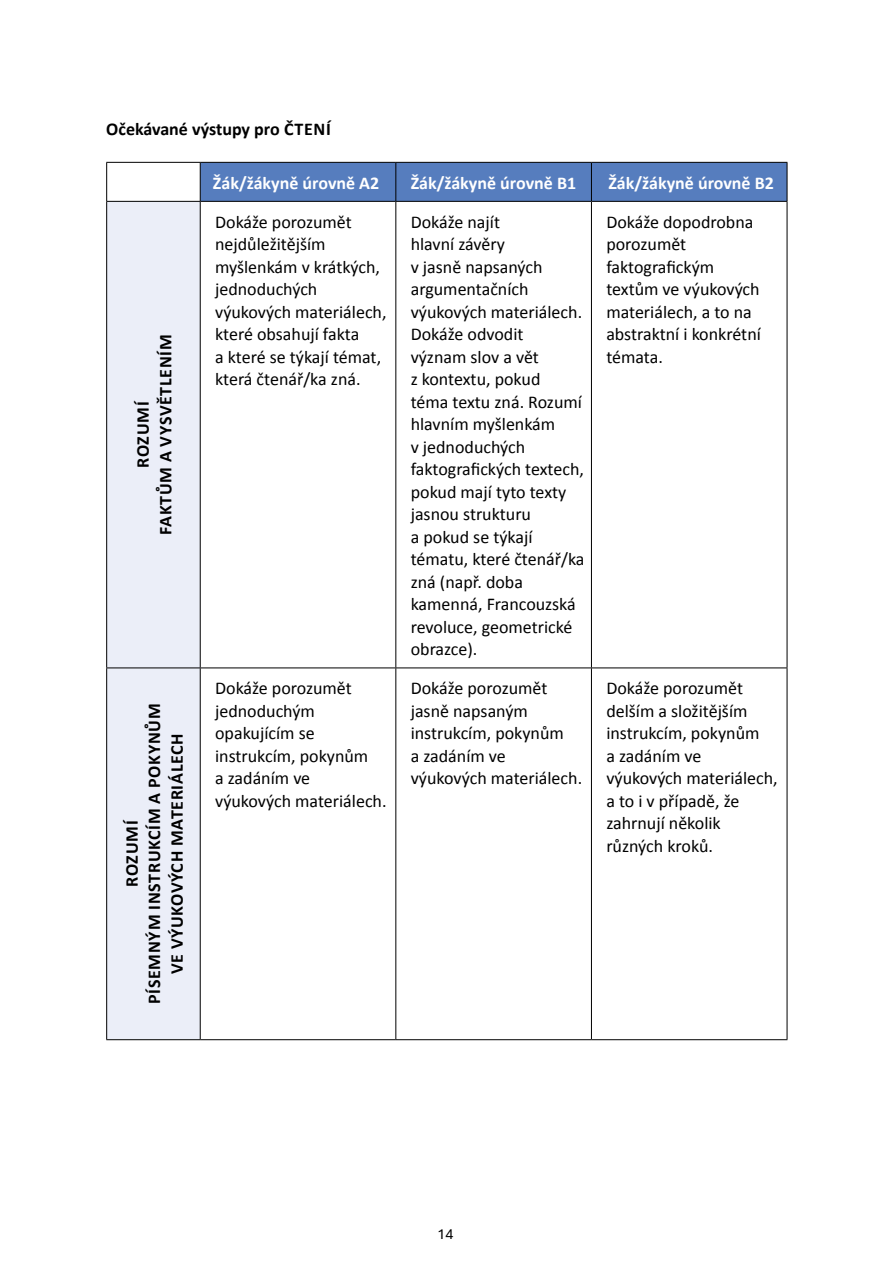
<style>
.page{position:relative;width:893px;height:1263px;background:#fff}
.page>*{position:absolute;margin:0;border:0;box-sizing:border-box;transform-origin:0 0}
.TAB{font:18px/22.5px "Calibri";color:#000}
.TAB_verz{font:700 18px/22.5px "Calibri";letter-spacing:.04em;color:#000;text-align:center}
.TAB-2{font:700 18px "Calibri";color:#fff}
.M2{font:700 18px "Calibri";color:#000}
.t1{font:15px "Aptos";color:#000}
</style>
<div class="page">
<div style="left:201px;top:163px;width:586px;height:38px;background:#567dbe"></div>
<div style="left:107px;top:202px;width:93px;height:837px;background:#ebeef8"></div>
<hr style="left:106px;top:162px;width:94px;height:1px;background:#000">
<hr style="left:106px;top:163px;width:1px;height:38px;background:#000">
<hr style="left:200px;top:162px;width:196px;height:1px;background:#000">
<hr style="left:200px;top:163px;width:1px;height:38px;background:#000">
<hr style="left:396px;top:162px;width:195px;height:1px;background:#000">
<hr style="left:395px;top:163px;width:1px;height:38px;background:#000">
<hr style="left:591px;top:162px;width:196px;height:1px;background:#000">
<hr style="left:591px;top:163px;width:1px;height:38px;background:#000">
<hr style="left:787px;top:163px;width:1px;height:38px;background:#000">
<hr style="left:106px;top:201px;width:94px;height:1px;background:#000">
<hr style="left:200px;top:201px;width:196px;height:1px;background:#000">
<hr style="left:396px;top:201px;width:195px;height:1px;background:#000">
<hr style="left:591px;top:201px;width:196px;height:1px;background:#000">
<hr style="left:106px;top:1039px;width:94px;height:1px;background:#000">
<hr style="left:200px;top:1039px;width:196px;height:1px;background:#000">
<hr style="left:396px;top:1039px;width:195px;height:1px;background:#000">
<hr style="left:591px;top:1039px;width:196px;height:1px;background:#000">
<hr style="left:106px;top:202px;width:1px;height:465px;background:#000">
<hr style="left:200px;top:202px;width:1px;height:465px;background:#000">
<hr style="left:395px;top:202px;width:1px;height:465px;background:#000">
<hr style="left:591px;top:202px;width:1px;height:465px;background:#000">
<hr style="left:787px;top:202px;width:1px;height:465px;background:#000">
<hr style="left:106px;top:667px;width:94px;height:1px;background:#000">
<hr style="left:106px;top:668px;width:1px;height:371px;background:#000">
<hr style="left:200px;top:667px;width:196px;height:1px;background:#000">
<hr style="left:200px;top:668px;width:1px;height:371px;background:#000">
<hr style="left:396px;top:667px;width:195px;height:1px;background:#000">
<hr style="left:395px;top:668px;width:1px;height:371px;background:#000">
<hr style="left:591px;top:667px;width:196px;height:1px;background:#000">
<hr style="left:591px;top:668px;width:1px;height:371px;background:#000">
<hr style="left:787px;top:668px;width:1px;height:371px;background:#000">
<p class="M2" style="left:106px;top:118px;width:226px">Očekávané výstupy pro ČTENÍ</p>
<p class="TAB-2" style="left:213px;top:171px;width:168px">Žák/žákyně úrovně A2</p>
<p class="TAB-2" style="left:411px;top:171px;width:167px">Žák/žákyně úrovně B1</p>
<p class="TAB-2" style="left:608px;top:171px;width:167px">Žák/žákyně úrovně B2</p>
<p class="TAB_verz" style="left:131px;top:535px;width:202px;rotate:-90deg">ROZUMÍ<br>FAKTŮM A VYSVĚTLENÍM</p>
<p class="TAB_verz" style="left:120px;top:1004px;width:302px;rotate:-90deg">ROZUMÍ<br>PÍSEMNÝM INSTRUKCÍM A POKYNŮM<br>VE VÝUKOVÝCH MATERIÁLECH</p>
<p class="TAB" style="left:215px;top:210px;width:173px">Dokáže porozumět nejdůležitějším myšlenkám v krátkých, jednoduchých výukových materiálech, které obsahují fakta<br>a které se týkají témat, která čtenář/ka zná.</p>
<p class="TAB" style="left:411px;top:210px;width:175px">Dokáže najít<br>hlavní závěry<br>v jasně napsaných argumentačních výukových materiálech.<br>Dokáže odvodit<br>význam slov a vět<br>z kontextu, pokud<br>téma textu zná. Rozumí hlavním myšlenkám<br>v jednoduchých faktografických textech, pokud mají tyto texty jasnou strukturu<br>a pokud se týkají tématu, které čtenář/ka zná (např. doba kamenná, Francouzská revoluce, geometrické obrazce).</p>
<p class="TAB" style="left:606px;top:210px;width:156px">Dokáže dopodrobna porozumět faktografickým textům ve výukových materiálech, a to na abstraktní i konkrétní témata.</p>
<p class="TAB" style="left:215px;top:676px;width:173px">Dokáže porozumět jednoduchým opakujícím se instrukcím, pokynům<br>a zadáním ve výukových materiálech.</p>
<p class="TAB" style="left:411px;top:676px;width:173px">Dokáže porozumět jasně napsaným instrukcím, pokynům<br>a zadáním ve výukových materiálech.</p>
<p class="TAB" style="left:606px;top:676px;width:173px">Dokáže porozumět delším a složitějším instrukcím, pokynům<br>a zadáním ve výukových materiálech, a to i v případě, že zahrnují několik různých kroků.</p>
<p class="t1" style="left:437px;top:1224px;width:18px">14</p>
</div>
